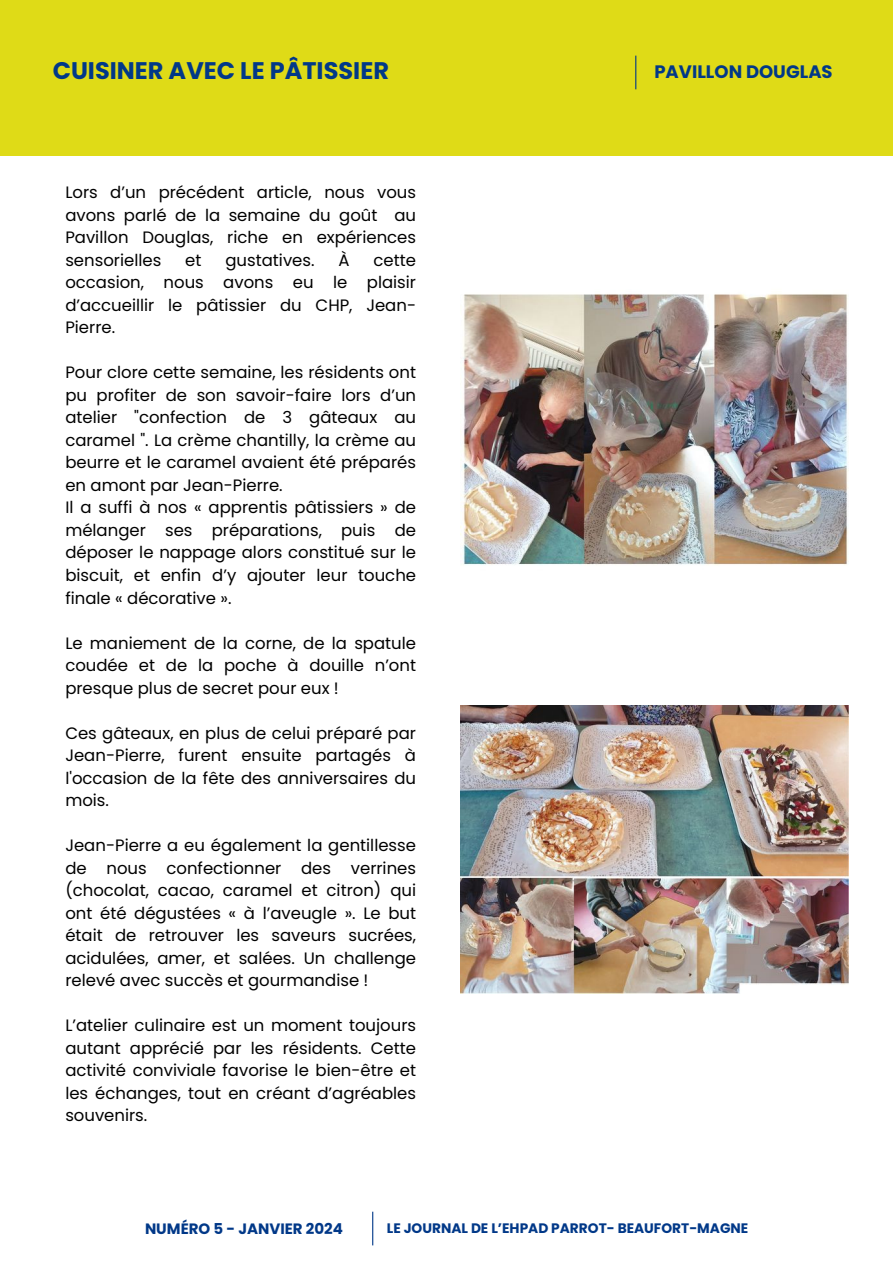
<style>
.page{position:relative;width:893px;height:1264px;background:#fff}
.page>*{position:absolute;margin:0;border:0;box-sizing:border-box;transform-origin:0 0}
.t1{font:700 24px "Poppins";color:#013888}
.t2{font:700 18px "Poppins";color:#013888}
.t3{font:16.5px/22.5px "Poppins";color:#000;text-align:justify}
.t4{font:700 15px "Poppins";color:#013888}
.t5{font:700 13.8px "Poppins";color:#013888}
</style>
<div class="page">
<div style="left:0;top:0;width:892px;height:155px;background:#dfdb17"></div>
<hr style="left:635px;top:56px;width:1px;height:33px;background:#013888">
<hr style="left:372px;top:1211px;width:1px;height:34px;background:#013888">
<img style="left:460px;top:294px;width:388px;height:271px">
<img style="left:460px;top:705px;width:388px;height:288px">
<p class="t1" style="left:53px;top:54px;width:338px">CUISINER AVEC LE PÂTISSIER</p>
<p class="t2" style="left:654px;top:59px;width:180px">PAVILLON DOUGLAS</p>
<h3 class="t3" style="left:65px;top:181px;width:352px">Lors d’un précédent article, nous vous avons parlé de la semaine du goût au Pavillon Douglas, riche en expériences sensorielles</h3>
<h3 class="t3" style="left:185px;top:249px;width:18px">et</h3>
<h3 class="t3" style="left:225px;top:249px;width:91px">gustatives.</h3>
<h3 class="t3" style="left:338px;top:249px;width:13px">À</h3>
<h3 class="t3" style="left:65px;top:249px;width:352px;text-indent:308px">cette occasion, nous avons eu le plaisir d’accueillir le pâtissier du CHP, Jean-Pierre.</h3>
<h3 class="t3" style="left:65px;top:361px;width:352px;text-align:left">Pour clore cette semaine, les résidents ont pu profiter de son savoir-faire lors d’un atelier "confection de 3 gâteaux au caramel ". La crème chantilly, la crème au beurre et le caramel avaient été préparés en amont par Jean-Pierre.<br>Il a suffi à nos « apprentis pâtissiers » de mélanger ses préparations, puis de déposer le nappage alors constitué sur le biscuit, et enfin d’y ajouter leur touche finale « décorative ».</h3>
<h3 class="t3" style="left:65px;top:631px;width:352px">Le maniement de la corne, de la spatule coudée et de la poche à douille n’ont presque plus de secret pour eux !</h3>
<h3 class="t3" style="left:65px;top:721px;width:352px">Ces gâteaux, en plus de celui préparé par Jean-Pierre, furent ensuite partagés à l'occasion de la fête des anniversaires du mois.</h3>
<p class="t3" style="left:65px;top:834px;width:352px">Jean-Pierre a eu également la gentillesse de nous confectionner des verrines (chocolat, cacao, caramel et citron) qui ont été dégustées « à l’aveugle ». Le but était de retrouver les saveurs sucrées, acidulées, amer, et salées. Un challenge relevé avec succès et gourmandise !</p>
<p class="t3" style="left:65px;top:1014px;width:352px">L’atelier culinaire est un moment toujours autant apprécié par les résidents. Cette activité conviviale favorise le bien-être et les échanges, tout en créant d’agréables souvenirs.</p>
<h1 class="t4" style="left:145px;top:1218px;width:199px">NUMÉRO 5 - JANVIER 2024</h1>
<h2 class="t5" style="left:387px;top:1218px;width:363px">LE JOURNAL DE L’EHPAD PARROT- BEAUFORT-MAGNE</h2>
</div>
